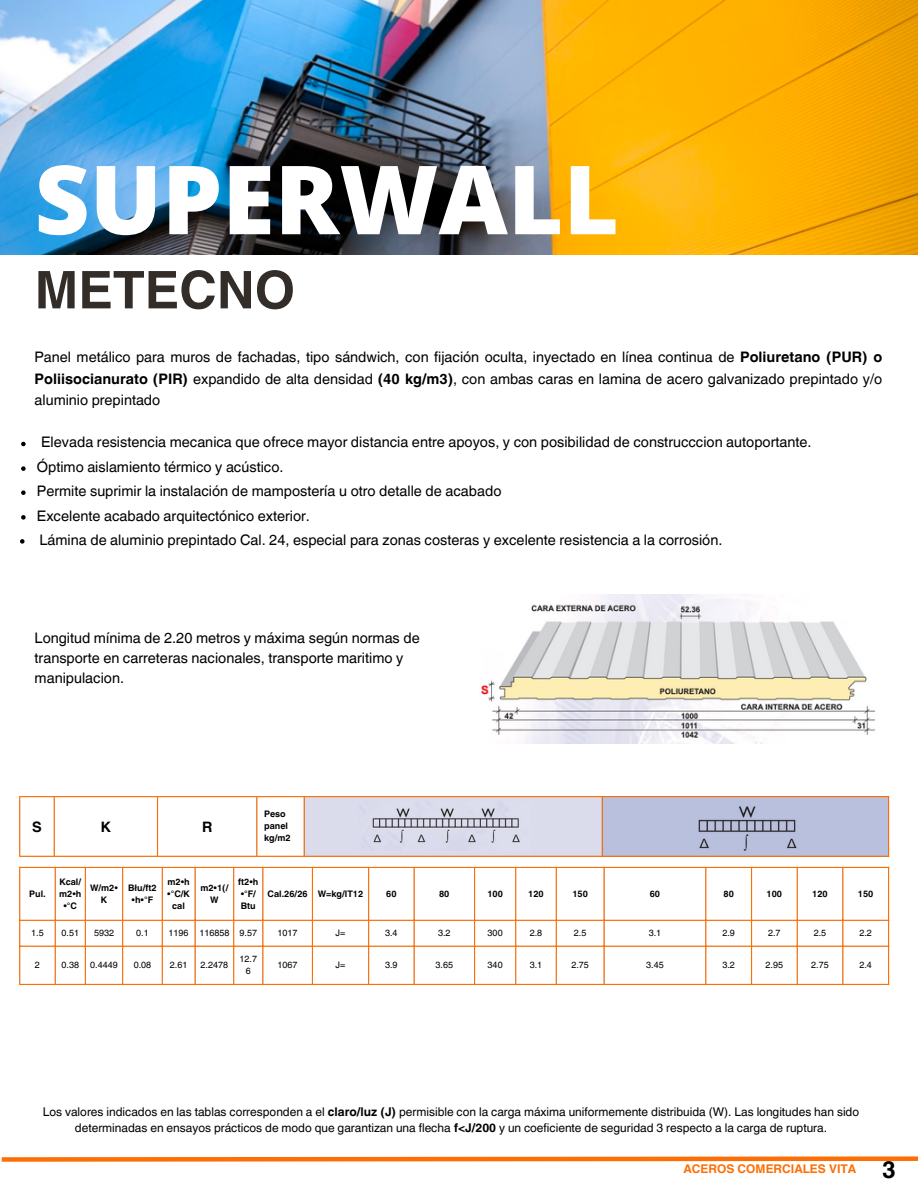
<style>
.page{position:relative;width:918px;height:1188px;background:#fff}
.page>*{position:absolute;margin:0;border:0;box-sizing:border-box;transform-origin:0 0}
.t1{font:800 95.55px "Open Sans";color:#fff}
.t2{font:700 52.05px "Helvetica World";color:#332d2a}
.t3{font:700 24px "Helvetica World";color:#000}
.t4{font:14.55px/20.2px "Helvetica World";color:#000}
.t5{font:700 14.4px "Helvetica World";color:#000}
.t6{font:12px/16px "Helvetica World";color:#000;text-align:center}
.t7{font:700 12px "Helvetica World";color:#fd6e05}
.t8{font:9px/12px "Helvetica World";color:#000;text-align:center}
.t9{font:700 9px/12px "Helvetica World";color:#000}
.s1{font-weight:700}
</style>
<div class="page">
<img style="left:0;top:0;width:918px;height:254px">
<svg style="left:1px;top:1156px;width:917px;height:6px;background:#fd9243"></svg>
<div style="left:304px;top:796px;width:299px;height:61px;background:#dadcec"></div>
<div style="left:602px;top:796px;width:287px;height:61px;background:#b9c0dd"></div>
<hr style="left:19px;top:797px;width:1px;height:59px;background:#fd6e05">
<hr style="left:54px;top:797px;width:1px;height:59px;background:#fd6e05">
<hr style="left:157px;top:797px;width:1px;height:59px;background:#fd6e05">
<hr style="left:256px;top:797px;width:1px;height:59px;background:#fd6e05">
<hr style="left:304px;top:797px;width:1px;height:59px;background:#fd6e05">
<hr style="left:602px;top:797px;width:1px;height:59px;background:#fd6e05">
<hr style="left:888px;top:797px;width:1px;height:59px;background:#fd6e05">
<hr style="left:19px;top:796px;width:870px;height:1px;background:#fd6e05">
<hr style="left:19px;top:856px;width:870px;height:1px;background:#fd6e05">
<img style="left:372px;top:808px;width:148px;height:35px">
<img style="left:698px;top:806px;width:99px;height:45px">
<img style="left:481px;top:594px;width:394px;height:150px">
<hr style="left:19px;top:868px;width:1px;height:116px;background:#fd6e05">
<hr style="left:55px;top:868px;width:1px;height:116px;background:#fd6e05">
<hr style="left:85px;top:868px;width:1px;height:116px;background:#fd6e05">
<hr style="left:122px;top:868px;width:1px;height:116px;background:#fd6e05">
<hr style="left:162px;top:868px;width:1px;height:116px;background:#fd6e05">
<hr style="left:194px;top:868px;width:2px;height:116px;background:#fd6e05">
<hr style="left:233px;top:868px;width:1px;height:116px;background:#fd6e05">
<hr style="left:262px;top:868px;width:1px;height:116px;background:#fd6e05">
<hr style="left:312px;top:868px;width:1px;height:116px;background:#fd6e05">
<hr style="left:368px;top:868px;width:1px;height:116px;background:#fd6e05">
<hr style="left:414px;top:868px;width:1px;height:116px;background:#fd6e05">
<hr style="left:474px;top:868px;width:1px;height:116px;background:#fd6e05">
<hr style="left:515px;top:868px;width:1px;height:116px;background:#fd6e05">
<hr style="left:556px;top:868px;width:1px;height:116px;background:#fd6e05">
<hr style="left:603px;top:868px;width:2px;height:116px;background:#fd6e05">
<hr style="left:705px;top:868px;width:1px;height:116px;background:#fd6e05">
<hr style="left:751px;top:868px;width:1px;height:116px;background:#fd6e05">
<hr style="left:797px;top:868px;width:1px;height:116px;background:#fd6e05">
<hr style="left:842px;top:868px;width:1px;height:116px;background:#fd6e05">
<hr style="left:888px;top:868px;width:1px;height:116px;background:#fd6e05">
<hr style="left:19px;top:867px;width:870px;height:1px;background:#fd6e05">
<hr style="left:19px;top:920px;width:870px;height:1px;background:#fd6e05">
<hr style="left:19px;top:946px;width:870px;height:1px;background:#fd6e05">
<hr style="left:19px;top:984px;width:870px;height:1px;background:#fd6e05">
<svg style="left:21px;top:442px;width:5px;height:4px"></svg>
<svg style="left:21px;top:466px;width:5px;height:5px"></svg>
<svg style="left:21px;top:490px;width:5px;height:5px"></svg>
<svg style="left:21px;top:515px;width:5px;height:5px"></svg>
<svg style="left:20px;top:539px;width:5px;height:5px"></svg>
<p class="t1" style="left:35px;top:132px;width:586px">SUPERWALL</p>
<p class="t2" style="left:35px;top:247px;width:262px">METECNO</p>
<p class="t4" style="left:35px;top:346px;width:849px;line-height:22.5px">Panel metálico para muros de fachadas, tipo sándwich, con fijación oculta, inyectado en línea continua de <span class="s1">Poliuretano (PUR) o<br>Poliisocianurato (PIR)</span> expandido de alta densidad <span class="s1">(40 kg/m3)</span>, con ambas caras en lamina de acero galvanizado prepintado y/o</p>
<p class="t4" style="left:35px;top:390px;width:127px">aluminio prepintado</p>
<p class="t4" style="left:41px;top:432px;width:772px">Elevada resistencia mecanica que ofrece mayor distancia entre apoyos, y con posibilidad de construcccion autoportante.</p>
<p class="t4" style="left:37px;top:457px;width:248px">Óptimo aislamiento térmico y acústico.</p>
<p class="t4" style="left:37px;top:481px;width:466px">Permite suprimir la instalación de mampostería u otro detalle de acabado</p>
<p class="t4" style="left:37px;top:506px;width:275px">Excelente acabado arquitectónico exterior.</p>
<p class="t4" style="left:40px;top:530px;width:685px">Lámina de aluminio prepintado Cal. 24, especial para zonas costeras y excelente resistencia a la corrosión.</p>
<p class="t4" style="left:35px;top:628px;width:387px">Longitud mínima de 2.20 metros y máxima según normas de transporte en carreteras nacionales, transporte maritimo y manipulacion.</p>
<p class="t5" style="left:32px;top:816px;width:11px">S</p>
<p class="t5" style="left:101px;top:816px;width:12px">K</p>
<p class="t5" style="left:202px;top:816px;width:12px">R</p>
<p class="t9" style="left:264px;top:807px;width:23px">Peso</p>
<p class="t9" style="left:264px;top:819px;width:28px">panel kg/m2</p>
<p class="t9" style="left:29px;top:887px;width:18px">Pul.</p>
<p class="t9" style="left:59px;top:875px;width:24px">Kcal/ m2•h</p>
<p class="t9" style="left:63px;top:899px;width:15px">•°C</p>
<p class="t9" style="left:90px;top:881px;width:29px;text-align:center">W/m2•<br>K</p>
<p class="t9" style="left:128px;top:881px;width:30px">Błu/ft2</p>
<p class="t9" style="left:132px;top:893px;width:23px">•h•°F</p>
<p class="t9" style="left:168px;top:875px;width:24px">m2•h</p>
<p class="t9" style="left:167px;top:887px;width:24px;text-align:center">•°C/K cal</p>
<p class="t9" style="left:200px;top:881px;width:30px;text-align:center">m2•1(/<br>W</p>
<p class="t9" style="left:238px;top:875px;width:22px">ft2•h</p>
<p class="t9" style="left:241px;top:887px;width:17px">•°F/<br>Btu</p>
<p class="t9" style="left:268px;top:887px;width:42px">Cal.26/26</p>
<p class="t9" style="left:318px;top:887px;width:47px">W=kg/lT12</p>
<p class="t9" style="left:386px;top:887px;width:12px">60</p>
<p class="t9" style="left:439px;top:887px;width:12px">80</p>
<p class="t9" style="left:487px;top:887px;width:17px">100</p>
<p class="t9" style="left:528px;top:887px;width:17px">120</p>
<p class="t9" style="left:572px;top:887px;width:17px">150</p>
<p class="t9" style="left:650px;top:887px;width:12px">60</p>
<p class="t9" style="left:724px;top:887px;width:12px">80</p>
<p class="t9" style="left:767px;top:887px;width:17px">100</p>
<p class="t9" style="left:812px;top:887px;width:17px">120</p>
<p class="t9" style="left:858px;top:887px;width:17px">150</p>
<p class="t8" style="left:31px;top:927px;width:14px">1.5</p>
<p class="t8" style="left:62px;top:927px;width:19px">0.51</p>
<p class="t8" style="left:94px;top:927px;width:22px">5932</p>
<p class="t8" style="left:136px;top:927px;width:14px">0.1</p>
<p class="t8" style="left:169px;top:927px;width:22px">1196</p>
<p class="t8" style="left:199px;top:927px;width:32px">116858</p>
<p class="t8" style="left:240px;top:927px;width:19px">9.57</p>
<p class="t8" style="left:278px;top:927px;width:22px">1017</p>
<p class="t8" style="left:336px;top:927px;width:11px">J=</p>
<p class="t8" style="left:385px;top:927px;width:14px">3.4</p>
<p class="t8" style="left:438px;top:927px;width:14px">3.2</p>
<p class="t8" style="left:488px;top:927px;width:17px">300</p>
<p class="t8" style="left:530px;top:927px;width:14px">2.8</p>
<p class="t8" style="left:574px;top:927px;width:14px">2.5</p>
<p class="t8" style="left:649px;top:927px;width:14px">3.1</p>
<p class="t8" style="left:722px;top:927px;width:14px">2.9</p>
<p class="t8" style="left:768px;top:927px;width:14px">2.7</p>
<p class="t8" style="left:814px;top:927px;width:14px">2.5</p>
<p class="t8" style="left:859px;top:927px;width:14px">2.2</p>
<p class="t8" style="left:35px;top:959px;width:7px">2</p>
<p class="t8" style="left:62px;top:959px;width:19px">0.38</p>
<p class="t8" style="left:90px;top:959px;width:29px">0.4449</p>
<p class="t8" style="left:134px;top:959px;width:19px">0.08</p>
<p class="t8" style="left:170px;top:959px;width:19px">2.61</p>
<p class="t8" style="left:201px;top:959px;width:29px">2.2478</p>
<p class="t8" style="left:240px;top:953px;width:19px">12.7<br>6</p>
<p class="t8" style="left:278px;top:959px;width:22px">1067</p>
<p class="t8" style="left:336px;top:959px;width:11px">J=</p>
<p class="t8" style="left:385px;top:959px;width:14px">3.9</p>
<p class="t8" style="left:436px;top:959px;width:19px">3.65</p>
<p class="t8" style="left:488px;top:959px;width:17px">340</p>
<p class="t8" style="left:530px;top:959px;width:14px">3.1</p>
<p class="t8" style="left:571px;top:959px;width:19px">2.75</p>
<p class="t8" style="left:646px;top:959px;width:19px">3.45</p>
<p class="t8" style="left:722px;top:959px;width:14px">3.2</p>
<p class="t8" style="left:766px;top:959px;width:19px">2.95</p>
<p class="t8" style="left:811px;top:959px;width:19px">2.75</p>
<p class="t8" style="left:859px;top:959px;width:14px">2.4</p>
<p class="t6" style="left:43px;top:1103px;width:818px">Los valores indicados en las tablas corresponden a el <span class="s1">claro/luz (J)</span> permisible con la carga máxima uniformemente distribuida (W). Las longitudes han sido determinadas en ensayos prácticos de modo que garantizan una flecha <span class="s1">f&lt;J/200</span> y un coeficiente de seguridad 3 respecto a la carga de ruptura.</p>
<p class="t7" style="left:683px;top:1158px;width:174px">ACEROS COMERCIALES VITA</p>
<p class="t3" style="left:882px;top:1150px;width:15px">3</p>
</div>
